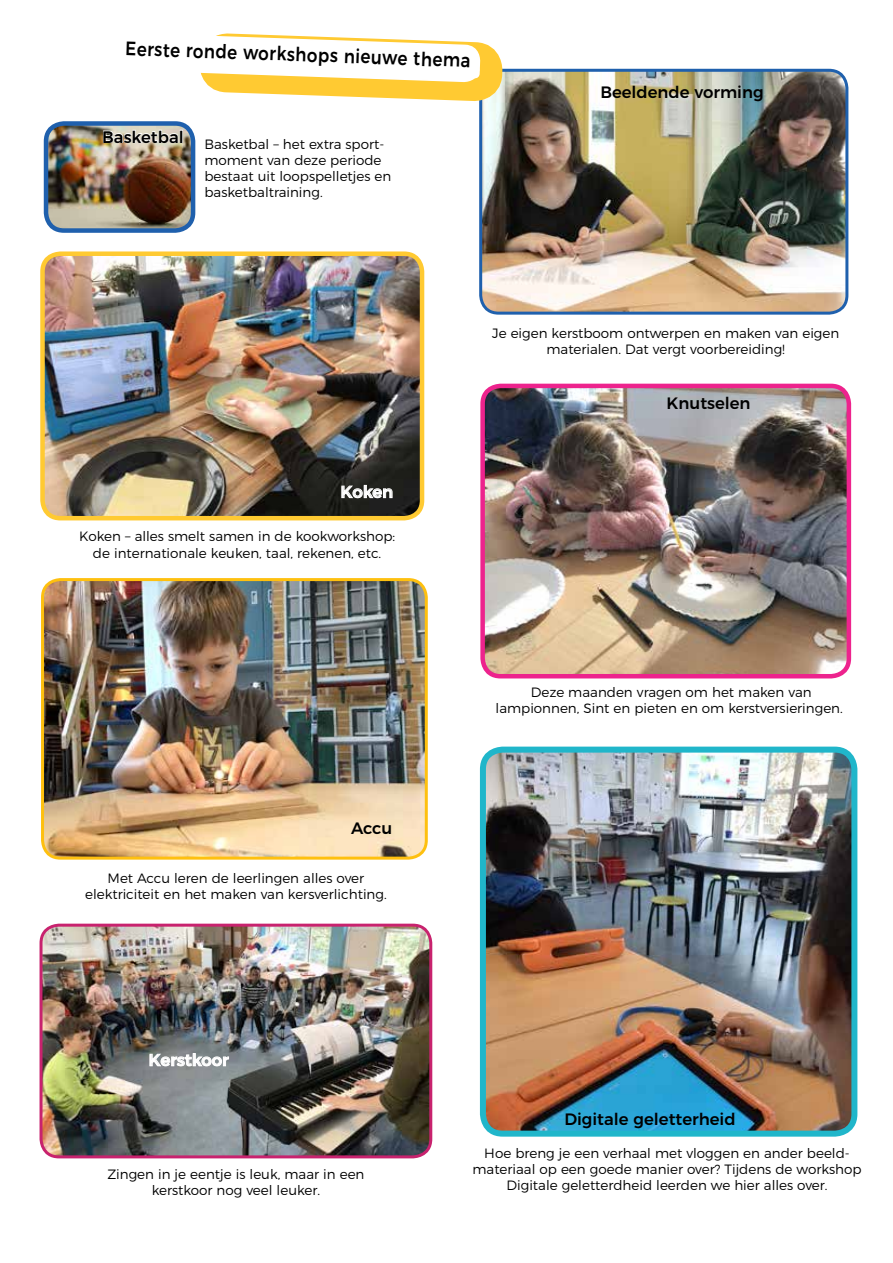
<style>
.page{position:relative;width:893px;height:1263px;background:#fff}
.page>*{position:absolute;margin:0;border:0;box-sizing:border-box;transform-origin:0 0}
.t1{font:500 19.35px "Montserrat";color:#000;scale:.86 1}
.t2{font:500 16.5px "Montserrat";color:#000}
.t3{font:500 16.5px "Montserrat";color:#fff}
.t4{font:300 13.5px/16.2px "Montserrat";color:#000;text-align:center}
</style>
<div class="page">
<img style="left:49px;top:126px;width:54px;height:102px">
<div style="left:44px;top:121px;width:151px;height:112px;border:4px solid #1f60ad;border-radius:18px"></div>
<img style="left:514px;top:70px;width:333px;height:241px">
<div style="left:479px;top:69px;width:369px;height:246px;border:3px solid #1f60ad;border-radius:18px"></div>
<img style="left:485px;top:386px;width:364px;height:290px">
<div style="left:480px;top:384px;width:371px;height:294px;border:4px solid #ed238d;border-radius:18px"></div>
<img style="left:45px;top:256px;width:375px;height:262px">
<div style="left:40px;top:251px;width:384px;height:269px;border:4px solid #ffca32;border-radius:18px"></div>
<img style="left:43px;top:582px;width:381px;height:274px">
<div style="left:41px;top:578px;width:387px;height:282px;border:3px solid #fec00f;border-radius:18px"></div>
<img style="left:483px;top:750px;width:371px;height:383px">
<div style="left:480px;top:747px;width:377px;height:389px;border:6px solid #20b6ca;border-radius:20px"></div>
<img style="left:41px;top:925px;width:390px;height:232px">
<div style="left:40px;top:924px;width:392px;height:234px;border:3px solid #c8226e;border-radius:18px"></div>
<svg style="left:149px;top:1053px;width:80px;height:14px"></svg>
<svg style="left:341px;top:485px;width:52px;height:13px"></svg>
<img style="left:103px;top:33px;width:411px;height:322px">
<h1 class="t1" style="left:126px;top:33px;width:403px;rotate:2deg">Eerste ronde workshops nieuwe thema</h1>
<p class="t2" style="left:102px;top:123px;width:83px">Basketbal</p>
<p class="t4" style="left:204px;top:135px;width:188px;text-align:left">Basketbal – het extra sport&shy;moment van deze periode bestaat uit loopspelletjes en basketbaltraining.</p>
<p class="t2" style="left:600px;top:79px;width:165px">Beeldende vorming</p>
<p class="t3" style="left:340px;top:478px;width:54px">Koken</p>
<p class="t4" style="left:79px;top:527px;width:318px">Koken – alles smelt samen in de kookworkshop: de internationale keuken, taal, rekenen, etc.</p>
<p class="t4" style="left:492px;top:324px;width:349px">Je eigen kerstboom ontwerpen en maken van eigen materialen. Dat vergt voorbereiding!</p>
<p class="t2" style="left:666px;top:390px;width:86px">Knutselen</p>
<p class="t2" style="left:351px;top:815px;width:43px">Accu</p>
<p class="t4" style="left:85px;top:869px;width:303px">Met Accu leren de leerlingen alles over elektriciteit en het maken van kersverlichting.</p>
<p class="t4" style="left:496px;top:683px;width:349px">Deze maanden vragen om het maken van lampionnen, Sint en pieten en om kerstversieringen.</p>
<p class="t3" style="left:149px;top:1047px;width:82px">Kerstkoor</p>
<p class="t2" style="left:564px;top:1106px;width:173px">Digitale geletterheid</p>
<p class="t4" style="left:107px;top:1164px;width:259px">Zingen in je eentje is leuk, maar in een kerstkoor nog veel leuker.</p>
<p class="t4" style="left:472px;top:1143px;width:390px">Hoe breng je een verhaal met vloggen en ander beeld&shy;materiaal op een goede manier over? Tijdens de workshop<br>Digitale geletterdheid leerden we hier alles over.</p>
</div>
